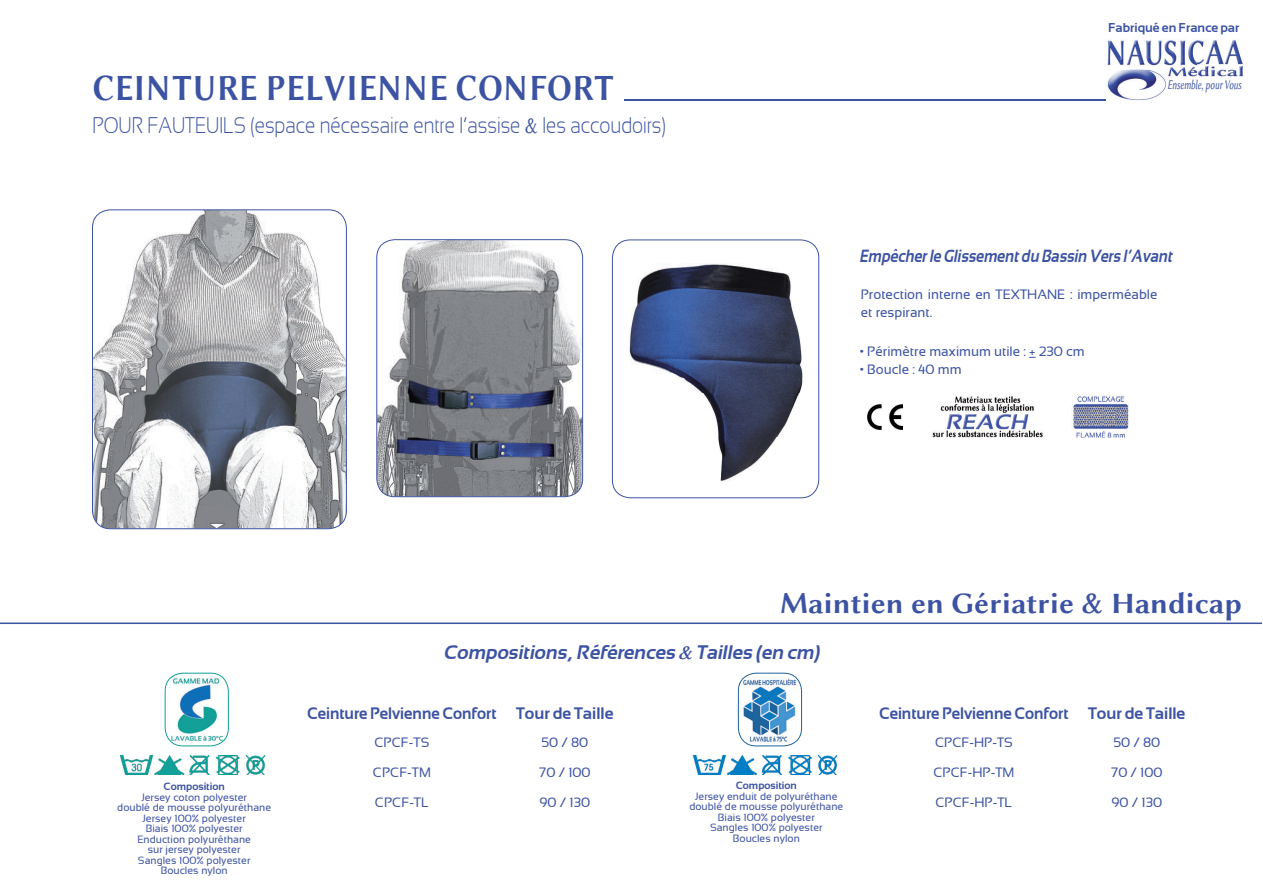
<style>
.page{position:relative;width:1263px;height:893px;background:#fff}
.page>*{position:absolute;margin:0;border:0;box-sizing:border-box;transform-origin:0 0}
.t1{font:37.5px "Lin Biolinum B";letter-spacing:.005em;color:#3c53a3;scale:.85 1}
.t2{font:30px "Lin Biolinum B";color:#3c53a3}
.t3{font:300 22.5px "Sansation";color:#3c53a3;scale:.83 1}
.t4{font:italic 700 19.5px "Sansation";color:#3c53a3}
.t5{font:italic 700 17.55px "Sansation";color:#3c53a3;scale:.85 1}
.t6{font:700 16.5px "Sansation";color:#3c53a3;scale:.95 1}
.t7{font:13.5px/18px "Sansation";color:#3c53a3}
.t8{font:13.5px "Lin Biolinum I";color:#3c53a3;scale:.67 1}
.t9{font:700 12.75px "Sansation";color:#3c53a3}
.t10{font:10.5px/10.5px "Sansation";color:#3c53a3;text-align:center}
.t11{font:700 10.5px "Sansation";color:#3c53a3}
.s1{font-family:"Lin Biolinum";font-weight:400}
.s2{font-family:"Lin Biolinum B";font-weight:400}
</style>
<div class="page">
<hr style="left:0;top:622px;width:1262px;height:2px;background:#3c53a3">
<img style="left:120px;top:755px;width:146px;height:20px">
<img style="left:692px;top:755px;width:146px;height:20px">
<hr style="left:624px;top:99px;width:482px;height:1px;background:#3c53a3">
<img style="left:1107px;top:40px;width:136px;height:60px">
<img style="left:167px;top:675px;width:60px;height:69px">
<div style="left:165px;top:673px;width:64px;height:73px;border:1px solid #129f99;border-radius:18px"></div>
<img style="left:740px;top:677px;width:58px;height:67px">
<div style="left:738px;top:673px;width:64px;height:73px;border:1px solid #1d649d;border-radius:18px"></div>
<svg style="left:933px;top:437px;width:109px;height:1px"></svg>
<img style="left:932px;top:396px;width:111px;height:41px">
<img style="left:1073px;top:396px;width:56px;height:42px">
<img style="left:867px;top:404px;width:36px;height:26px">
<img style="left:93px;top:210px;width:253px;height:319px">
<div style="left:92px;top:209px;width:255px;height:320px;border:1px solid #3c53a3;border-radius:18px"></div>
<img style="left:629px;top:264px;width:174px;height:217px">
<div style="left:612px;top:240px;width:207px;height:258px;border:1px solid #3c53a3;border-radius:18px"></div>
<img style="left:377px;top:240px;width:206px;height:257px">
<div style="left:376px;top:239px;width:207px;height:258px;border:1px solid #3c53a3;border-radius:18px"></div>
<h1 class="t1" style="left:93px;top:67px;width:614px">CEINTURE PELVIENNE CONFORT</h1>
<h3 class="t3" style="left:92px;top:116px;width:692px">POUR FAUTEUILS (espace nécessaire entre l’assise <span class="s1">&amp;</span> les accoudoirs)</h3>
<p class="t9" style="left:1108px;top:22px;width:133px">Fabriqué en France par</p>
<p class="t8" style="left:1167px;top:77px;width:112px">Ensemble, pour Vous</p>
<h3 class="t5" style="left:859px;top:249px;width:373px">Empêcherle Glissementdu Bassin Vers l’Avant</h3>
<p class="t7" style="left:861px;top:287px;width:298px">Protection interne en TEXTHANE : imperméable et respirant.</p>
<p class="t7" style="left:860px;top:344px;width:226px">• Périmètre maximum utile : + 230 cm</p>
<p class="t7" style="left:860px;top:362px;width:103px">• Boucle : 40 mm</p>
<h2 class="t2" style="left:780px;top:586px;width:463px">Maintien en Gériatrie &amp; Handicap</h2>
<p class="t11" style="left:164px;top:783px;width:63px">Composition</p>
<p class="t10" style="left:117px;top:793px;width:155px">Jersey coton polyester<br>doublé de mousse polyuréthane<br>Jersey 100% polyester<br>Biais 100% polyester<br>Enduction polyuréthane<br>sur jersey polyester<br>Sangles 100% polyester<br>Boucles nylon</p>
<h3 class="t4" style="left:443px;top:645px;width:381px">Compositions,Références <span class="s2">&amp;</span> Tailles (en cm)</h3>
<h3 class="t6" style="left:307px;top:707px;width:324px">Ceinture Pelvienne Confort Tour de Taille</h3>
<p class="t7" style="left:374px;top:735px;width:56px">CPCF-TS</p>
<p class="t7" style="left:541px;top:735px;width:48px">50 / 80</p>
<p class="t7" style="left:373px;top:765px;width:60px">CPCF-TM</p>
<p class="t7" style="left:539px;top:765px;width:53px">70 / 100</p>
<p class="t7" style="left:375px;top:794px;width:55px">CPCF-TL</p>
<p class="t7" style="left:539px;top:794px;width:52px">90 / 130</p>
<p class="t11" style="left:736px;top:781px;width:63px">Composition</p>
<p class="t10" style="left:689px;top:792px;width:155px">Jersey enduit de polyuréthane doublé de mousse polyuréthane<br>Biais 100% polyester<br>Sangles 100% polyester<br>Boucles nylon</p>
<h3 class="t6" style="left:879px;top:707px;width:324px">Ceinture Pelvienne Confort Tour de Taille</h3>
<p class="t7" style="left:935px;top:735px;width:79px">CPCF-HP-TS</p>
<p class="t7" style="left:1113px;top:735px;width:48px">50 / 80</p>
<p class="t7" style="left:933px;top:765px;width:82px">CPCF-HP-TM</p>
<p class="t7" style="left:1111px;top:765px;width:53px">70 / 100</p>
<p class="t7" style="left:935px;top:794px;width:78px">CPCF-HP-TL</p>
<p class="t7" style="left:1111px;top:794px;width:52px">90 / 130</p>
</div>
